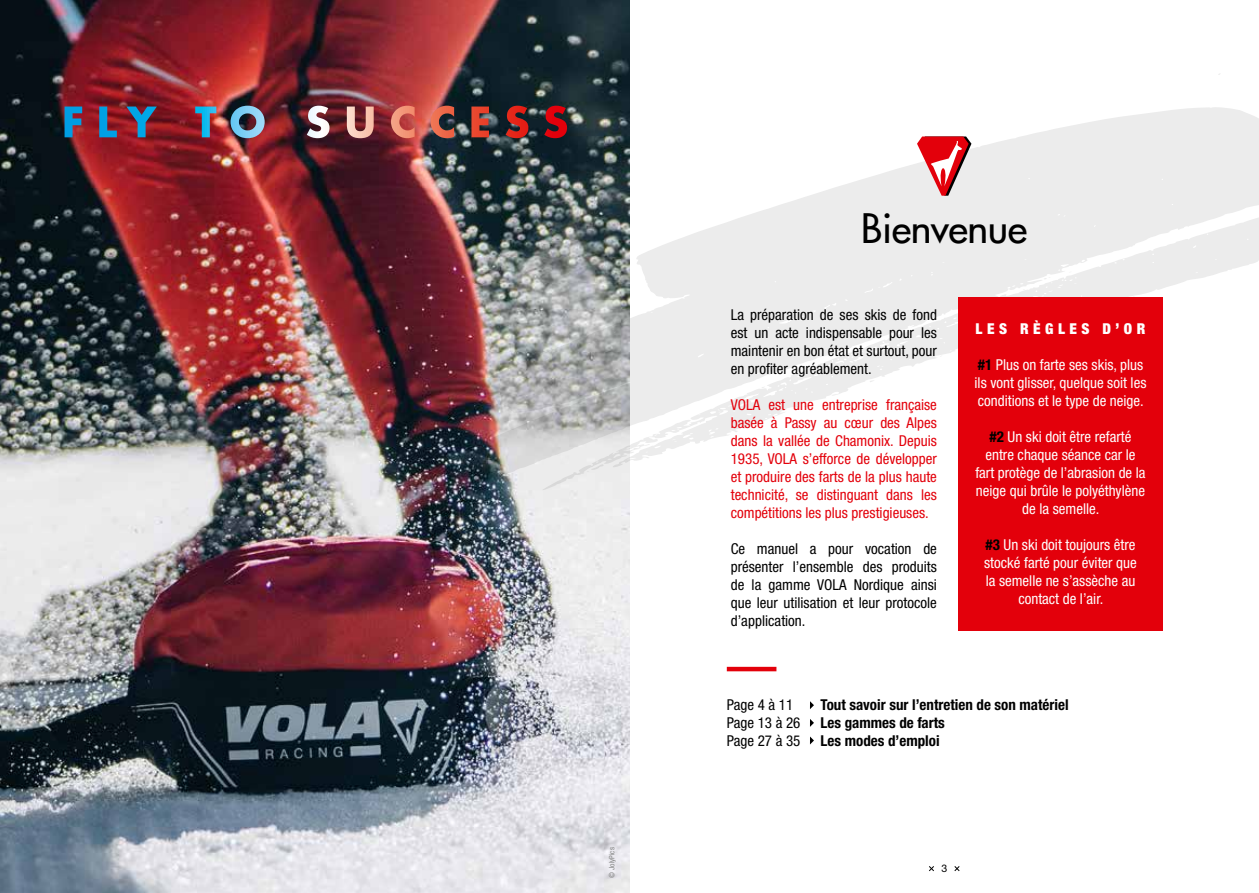
<style>
.page{position:relative;width:1259px;height:893px;background:#fff}
.page>*{position:absolute;margin:0;border:0;box-sizing:border-box;transform-origin:0 0}
.t1{font:500 39.75px "Futura";letter-spacing:-.01em;color:#000}
.t2{font:condensed 15px/18px "Helvetica Neue LT Std";color:#fff;text-align:center}
.t3{font:condensed 15px/18px "Helvetica Neue LT Std";color:#000;text-align:justify}
.t4{font:condensed 15px/18px "Helvetica Neue LT Std";color:#e3000b;text-align:justify}
.t5{font:700 condensed 15px/18px "Helvetica Neue LT Std";color:#000}
.t6{font:900 condensed 15px "Helvetica Neue LT Std";letter-spacing:.3em;color:#fff}
.t7{font:10.5px "Helvetica Neue LT Std";color:#000}
.t8{font:condensed 7.5px "Helvetica Neue LT Std";color:#868786}
.s1{font-weight:700;color:#000}
</style>
<div class="page">
<svg style="left:929px;top:866px;width:5px;height:5px"></svg>
<svg style="left:954px;top:866px;width:6px;height:5px"></svg>
<img style="left:0;top:0;width:629px;height:893px">
<svg style="left:445px;top:106px;width:814px;height:379px"></svg>
<svg style="left:804px;top:403px;width:3px;height:4px"></svg>
<svg style="left:869px;top:380px;width:6px;height:2px"></svg>
<svg style="left:1043px;top:277px;width:8px;height:2px"></svg>
<svg style="left:917px;top:136px;width:54px;height:60px;background:#dd7a7f"></svg>
<div style="left:958px;top:297px;width:204px;height:334px;background:#e3000b"></div>
<svg style="left:810px;top:701px;width:4px;height:8px"></svg>
<svg style="left:810px;top:719px;width:4px;height:8px"></svg>
<svg style="left:810px;top:736px;width:4px;height:8px"></svg>
<hr style="left:727px;top:667px;width:49px;height:4px;background:#e3000b">
<svg style="left:65px;top:107px;width:17px;height:30px"></svg>
<svg style="left:99px;top:107px;width:18px;height:30px"></svg>
<svg style="left:126px;top:107px;width:31px;height:30px"></svg>
<svg style="left:195px;top:107px;width:21px;height:30px"></svg>
<svg style="left:230px;top:106px;width:35px;height:32px"></svg>
<svg style="left:307px;top:106px;width:22px;height:32px"></svg>
<svg style="left:347px;top:107px;width:27px;height:31px"></svg>
<svg style="left:391px;top:106px;width:23px;height:32px"></svg>
<svg style="left:430px;top:106px;width:24px;height:32px"></svg>
<svg style="left:471px;top:107px;width:18px;height:30px"></svg>
<svg style="left:505px;top:106px;width:23px;height:32px"></svg>
<svg style="left:544px;top:106px;width:23px;height:32px"></svg>
<p class="t8" style="left:607px;top:877px;width:32px;rotate:-90deg">© JolyPics</p>
<h1 class="t1" style="left:861px;top:204px;width:167px">Bienvenue</h1>
<p class="t3" style="left:731px;top:306px;width:208px">La préparation de ses skis de fond est un acte indispensable pour les maintenir en bon état et surtout, pour en profiter agréablement.</p>
<p class="t4" style="left:731px;top:396px;width:208px">VOLA est une entreprise française basée à Passy au cœur des Alpes dans la vallée de Chamonix. Depuis 1935, VOLA s’efforce de développer et produire des farts de la plus haute technicité, se distinguant dans les compétitions les plus prestigieuses.</p>
<p class="t3" style="left:731px;top:540px;width:208px">Ce manuel a pour vocation de présenter l’ensemble des produits de la gamme VOLA Nordique ainsi que leur utilisation et leur protocole d’application.</p>
<p class="t6" style="left:975px;top:320px;width:171px">LES RÈGLES D’OR</p>
<p class="t2" style="left:974px;top:356px;width:173px;text-align:left"><span class="s1">#1</span> Plus on farte ses skis, plus ils vont glisser, quelque soit les conditions et le type de neige.</p>
<p class="t2" style="left:975px;top:428px;width:172px"><span class="s1">#2</span> Un ski doit être refarté entre chaque séance car le fart protège de l’abrasion de la neige qui brûle le polyéthylène de la semelle.</p>
<p class="t2" style="left:984px;top:536px;width:154px"><span class="s1">#3</span> Un ski doit toujours être stocké farté pour éviter que la semelle ne s’assèche au contact de l’air.</p>
<p class="t3" style="left:727px;top:696px;width:75px;text-align:left">Page 4 à 11<br>Page 13 à 26<br>Page 27 à 35</p>
<p class="t5" style="left:820px;top:696px;width:250px">Tout savoir sur l’entretien de son matériel<br>Les gammes de farts<br>Les modes d’emploi</p>
<p class="t7" style="left:941px;top:862px;width:7px">3</p>
</div>
